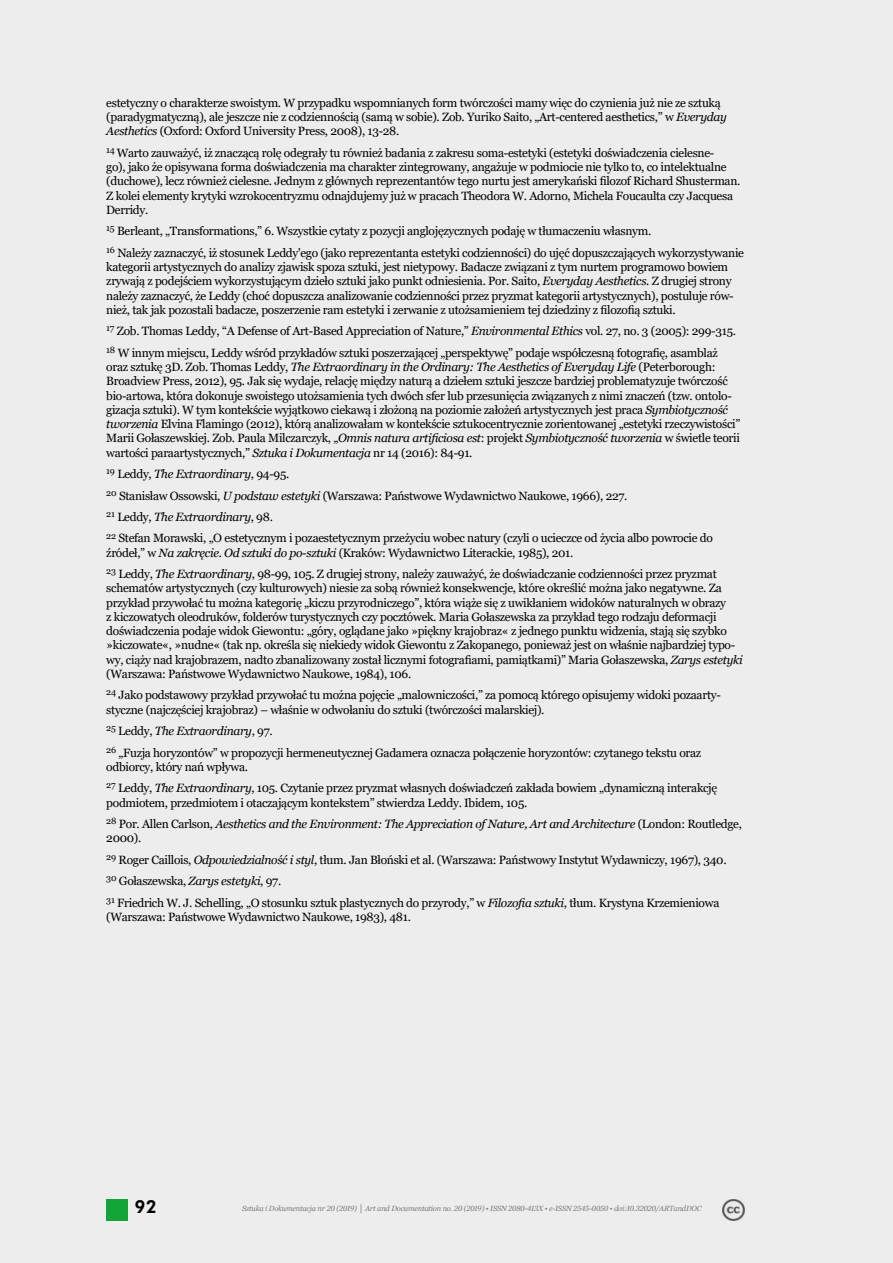
<style>
.page{position:relative;width:893px;height:1263px;background:#ededed}
.page>*{position:absolute;margin:0;border:0;box-sizing:border-box;transform-origin:0 0}
.t1{font:800 18px "Futura BT";color:#000}
.t2{font:12px/14.2px "Georgia";letter-spacing:-.025em;color:#000}
.t3{font:italic 7.5px "Georgia";letter-spacing:-.025em;color:#7c7b7b}
.s1{font-style:italic}
</style>
<div class="page">
<img style="left:723px;top:1199px;width:21px;height:21px">
<div style="left:106px;top:1199px;width:22px;height:21px;background:#13a538"></div>
<p class="t2" style="left:106px;top:96px;width:622px">estetyczny o charakterze swoistym. W przypadku wspomnianych form twórczości mamy więc do czynienia już nie ze sztuką (paradygmatyczną), ale jeszcze nie z codziennością (samą w sobie). Zob. Yuriko Saito, „Art-centered aesthetics,” w <span class="s1">Everyday<br>Aesthetics</span> (Oxford: Oxford University Press, 2008), 13-28.</p>
<p class="t2" style="left:106px;top:146px;width:636px"><sup>14</sup> Warto zauważyć, iż znaczącą rolę odegrały tu również badania z zakresu soma-estetyki (estetyki doświadczenia cielesne-<br>go), jako że opisywana forma doświadczenia ma charakter zintegrowany, angażuje w podmiocie nie tylko to, co intelektualne (duchowe), lecz również cielesne. Jednym z głównych reprezentantów tego nurtu jest amerykański filozof Richard Shusterman.<br>Z kolei elementy krytyki wzrokocentryzmu odnajdujemy już w pracach Theodora W. Adorno, Michela Foucaulta czy Jacquesa Derridy.</p>
<p class="t2" style="left:106px;top:221px;width:639px;line-height:21.5px"><sup>15</sup> Berleant, „Transformations,” 6. Wszystkie cytaty z pozycji anglojęzycznych podaję w tłumaczeniu własnym.<br><sup>16</sup> Należy zaznaczyć, iż stosunek Leddy'ego (jako reprezentanta estetyki codzienności) do ujęć dopuszczających wykorzystywanie</p>
<p class="t2" style="left:106px;top:260px;width:629px">kategorii artystycznych do analizy zjawisk spoza sztuki, jest nietypowy. Badacze związani z tym nurtem programowo bowiem zrywają z podejściem wykorzystującym dzieło sztuki jako punkt odniesienia. Por. Saito, <span class="s1">Everyday Aesthetics.</span> Z drugiej strony należy zaznaczyć, że Leddy (choć dopuszcza analizowanie codzienności przez pryzmat kategorii artystycznych), postuluje rów&shy;nież, tak jak pozostali badacze, poszerzenie ram estetyki i zerwanie z utożsamieniem tej dziedziny z filozofią sztuki.</p>
<p class="t2" style="left:106px;top:321px;width:631px;line-height:21.5px"><sup>17</sup> Zob. Thomas Leddy, “A Defense of Art-Based Appreciation of Nature,” <span class="s1">Environmental Ethics</span> vol. 27, no. 3 (2005): 299-315.<br><sup>18</sup> W innym miejscu, Leddy wśród przykładów sztuki poszerzającej „perspektywę” podaje współczesną fotografię, asamblaż</p>
<p class="t2" style="left:106px;top:360px;width:635px">oraz sztukę 3D. Zob. Thomas Leddy, <span class="s1">The Extraordinary in the Ordinary: The Aesthetics of Everyday Life</span> (Peterborough:<br>Broadview Press, 2012), 95. Jak się wydaje, relację między naturą a dziełem sztuki jeszcze bardziej problematyzuje twórczość bio-artowa, która dokonuje swoistego utożsamienia tych dwóch sfer lub przesunięcia związanych z nimi znaczeń (tzw. ontolo&shy;gizacja sztuki). W tym kontekście wyjątkowo ciekawą i złożoną na poziomie założeń artystycznych jest praca <span class="s1">Symbiotyczność tworzenia</span> Elvina Flamingo (2012), którą analizowałam w kontekście sztukocentrycznie zorientowanej „estetyki rzeczywistości” Marii Gołaszewskiej. Zob. Paula Milczarczyk, „<span class="s1">Omnis natura artificiosa est</span>: projekt <span class="s1">Symbiotyczność tworzenia</span> w świetle teorii wartości paraartystycznych,” <span class="s1">Sztuka i Dokumentacja</span> nr 14 (2016): 84-91.</p>
<p class="t2" style="left:106px;top:463px;width:608px;line-height:21.5px"><sup>19</sup> Leddy, <span class="s1">The Extraordinary</span>, 94-95.<br><sup>20</sup> Stanisław Ossowski, <span class="s1">U podstaw estetyki</span> (Warszawa: Państwowe Wydawnictwo Naukowe, 1966), 227.<br><sup>21</sup> Leddy, <span class="s1">The Extraordinary</span>, 98.<br><sup>22</sup> Stefan Morawski, „O estetycznym i pozaestetycznym przeżyciu wobec natury (czyli o ucieczce od życia albo powrocie do</p>
<p class="t2" style="left:106px;top:542px;width:612px;line-height:21.5px">źródeł,” w <span class="s1">Na zakręcie. Od sztuki do po-sztuki</span> (Kraków: Wydawnictwo Literackie, 1985), 201.<br><sup>23</sup> Leddy, <span class="s1">The Extraordinary</span>, 98-99, 105. Z drugiej strony, należy zauważyć, że doświadczanie codzienności przez pryzmat</p>
<p class="t2" style="left:106px;top:581px;width:638px">schematów artystycznych (czy kulturowych) niesie za sobą również konsekwencje, które określić można jako negatywne. Za przykład przywołać tu można kategorię „kiczu przyrodniczego”, która wiąże się z uwikłaniem widoków naturalnych w obrazy<br>z kiczowatych oleodruków, folderów turystycznych czy pocztówek. Maria Gołaszewska za przykład tego rodzaju deformacji doświadczenia podaje widok Giewontu: „góry, oglądane jako »piękny krajobraz« z jednego punktu widzenia, stają się szybko »kiczowate«, »nudne« (tak np. określa się niekiedy widok Giewontu z Zakopanego, ponieważ jest on właśnie najbardziej typo&shy;wy, ciąży nad krajobrazem, nadto zbanalizowany został licznymi fotografiami, pamiątkami)” Maria Gołaszewska, <span class="s1">Zarys estetyki </span>(Warszawa: Państwowe Wydawnictwo Naukowe, 1984), 106.</p>
<p class="t2" style="left:106px;top:688px;width:616px"><sup>24</sup> Jako podstawowy przykład przywołać tu można pojęcie „malowniczości,” za pomocą którego opisujemy widoki pozaarty&shy;styczne (najczęściej krajobraz) – właśnie w odwołaniu do sztuki (twórczości malarskiej).</p>
<p class="t2" style="left:106px;top:721px;width:596px;line-height:21.5px"><sup>25</sup> Leddy, <span class="s1">The Extraordinary</span>, 97.<br><sup>26</sup> „Fuzja horyzontów” w propozycji hermeneutycznej Gadamera oznacza połączenie horyzontów: czytanego tekstu oraz</p>
<p class="t2" style="left:106px;top:756px;width:612px;line-height:21.5px">odbiorcy, który nań wpływa.<br><sup>27</sup> Leddy, <span class="s1">The Extraordinary</span>, 105. Czytanie przez pryzmat własnych doświadczeń zakłada bowiem „dynamiczną interakcję</p>
<p class="t2" style="left:106px;top:792px;width:637px;line-height:21.5px">podmiotem, przedmiotem i otaczającym kontekstem” stwierdza Leddy. Ibidem, 105.<br><sup>28</sup> Por. Allen Carlson, <span class="s1">Aesthetics and the Environment: The Appreciation of Nature, Art and Architecture</span> (London: Routledge,</p>
<p class="t2" style="left:106px;top:828px;width:622px;line-height:21.5px">2000).<br><sup>29</sup> Roger Caillois, <span class="s1">Odpowiedzialność i styl</span>, tłum. Jan Błoński et al. (Warszawa: Państwowy Instytut Wydawniczy, 1967), 340.<br><sup>30</sup> Gołaszewska, <span class="s1">Zarys estetyki</span>, 97.<br><sup>31</sup> Friedrich W. J. Schelling, „O stosunku sztuk plastycznych do przyrody,” w <span class="s1">Filozofia sztuki</span>, tłum. Krystyna Krzemieniowa</p>
<p class="t2" style="left:106px;top:910px;width:306px">(Warszawa: Państwowe Wydawnictwo Naukowe, 1983), 481.</p>
<h1 class="t1" style="left:135px;top:1195px;width:24px">92</h1>
<p class="t3" style="left:242px;top:1203px;width:461px">Sztuka i Dokumentacja nr 20 (2019) │ Art and Documentation no. 20 (2019) • ISSN 2080-413X • e-ISSN 2545-0050 • doi:10.32020/ARTandDOC</p>
</div>
